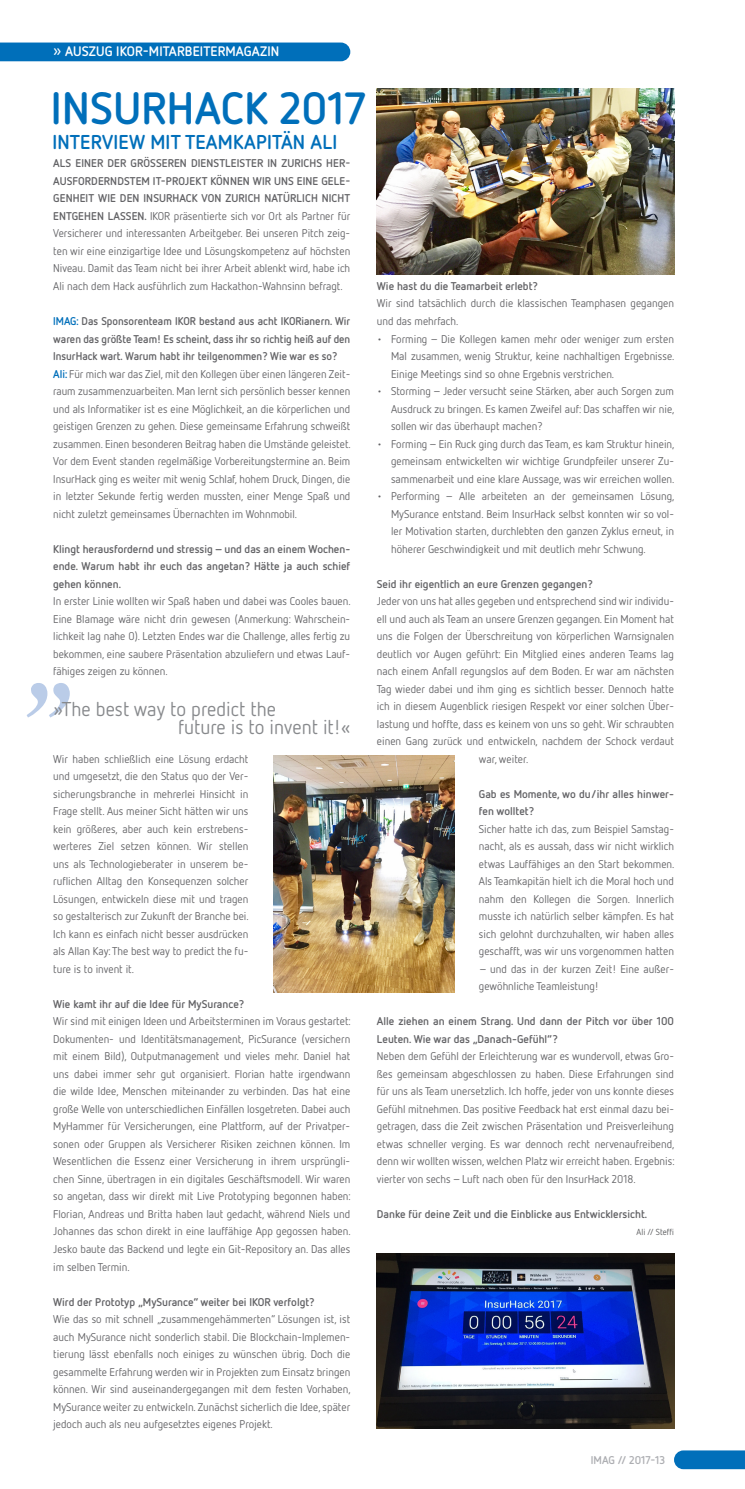
<style>
.page{position:relative;width:745px;height:1489px;background:#fff}
.page>*{position:absolute;margin:0;border:0;box-sizing:border-box;transform-origin:0 0}
.t1{font:700 45px "Netto OT";letter-spacing:.01em;color:#006fba}
.t2{font:20px "Netto OT";color:#87898c}
.t3{font:700 20px "Netto OT";letter-spacing:.01em;color:#006fba}
.t4{font:700 13.75px "Netto OT";letter-spacing:.01em;color:#fff}
.t5{font:11.25px/17.5px "Netto OT";color:#636366;text-align:justify}
.t6{font:700 11.25px/17.5px "Netto OT";color:#636366;text-align:justify}
.t7{font:700 11.25px "Netto OT";color:#adaeb2}
.t8{font:8.75px "Netto OT";color:#57585a}
.s1{font-weight:400;font-size:17.5px}
.s2{font-weight:700}
.s3{color:#006fba}
.s4{font-weight:700;color:#006fba}
</style>
<div class="page">
<div style="left:0;top:43px;width:350px;height:18px;background:#006fba"></div>
<svg style="left:674px;top:1450px;width:70px;height:18px"></svg>
<img style="left:376px;top:1253px;width:297px;height:174px">
<img style="left:273px;top:755px;width:181px;height:237px">
<img style="left:376px;top:89px;width:297px;height:185px">
<svg style="left:27px;top:683px;width:43px;height:34px"></svg>
<p class="t4" style="left:53px;top:43px;width:227px"><span class="s1">»</span> AUSZUG IKOR-MITARBEITERMAGAZIN</p>
<p class="t1" style="left:51px;top:79px;width:317px">INSURHACK 2017</p>
<p class="t3" style="left:52px;top:129px;width:286px">INTERVIEW MIT TEAMKAPITÄN ALI</p>
<p class="t5" style="left:53px;top:154px;width:298px"><span class="s2">ALS EINER DER GRÖSSEREN DIENSTLEISTER IN ZURICHS HER-AUSFORDERNDSTEM IT-PROJEKT KÖNNEN WIR UNS EINE GELE-GENHEIT WIE DEN INSURHACK VON ZURICH NATÜRLICH NICHT ENTGEHEN LASSEN.</span> IKOR präsentierte sich vor Ort als Partner für Versicherer und interessanten Arbeitgeber. Bei unseren Pitch zeig&shy;ten wir eine einzigartige Idee und Lösungskompetenz auf höchsten Niveau. Damit das Team nicht bei ihrer Arbeit ablenkt wird, habe ich Ali nach dem Hack ausführlich zum Hackathon-Wahnsinn befragt.</p>
<p class="t6" style="left:53px;top:312px;width:298px"><span class="s3">IMAG:</span> Das Sponsorenteam IKOR bestand aus acht IKORianern. Wir waren das größte Team! Es scheint, dass ihr so richtig heiß auf den InsurHack wart. Warum habt ihr teilgenommen? Wie war es so?</p>
<p class="t5" style="left:53px;top:364px;width:299px"><span class="s4">Ali:</span> Für mich war das Ziel, mit den Kollegen über einen längeren Zeit&shy;raum zusammenzuarbeiten. Man lernt sich persönlich besser kennen und als Informatiker ist es eine Möglichkeit, an die körperlichen und geistigen Grenzen zu gehen. Diese gemeinsame Erfahrung schweißt zusammen. Einen besonderen Beitrag haben die Umstände geleistet.<br>Vor dem Event standen regelmäßige Vorbereitungstermine an. Beim InsurHack ging es weiter mit wenig Schlaf, hohem Druck, Dingen, die in letzter Sekunde fertig werden mussten, einer Menge Spaß und nicht zuletzt gemeinsames Übernachten im Wohnmobil.</p>
<p class="t6" style="left:53px;top:539px;width:298px">Klingt herausfordernd und stressig – und das an einem Wochen&shy;ende. Warum habt ihr euch das angetan? Hätte ja auch schief gehen können.</p>
<p class="t5" style="left:53px;top:592px;width:299px">In erster Linie wollten wir Spaß haben und dabei was Cooles bauen.<br>Eine Blamage wäre nicht drin gewesen (Anmerkung: Wahrschein&shy;lichkeit lag nahe 0). Letzten Endes war die Challenge, alles fertig zu bekommen, eine saubere Präsentation abzuliefern und etwas Lauf&shy;fähiges zeigen zu können.</p>
<p class="t2" style="left:54px;top:697px;width:224px">»The best way to predict the</p>
<p class="t2" style="left:178px;top:714px;width:174px">future is to invent it!«</p>
<p class="t5" style="left:53px;top:749px;width:197px">Wir haben schließlich eine Lösung erdacht und umgesetzt, die den Status quo der Ver&shy;sicherungsbranche in mehrerlei Hinsicht in Frage stellt. Aus meiner Sicht hätten wir uns kein größeres, aber auch kein erstrebens&shy;werteres Ziel setzen können. Wir stellen uns als Technologieberater in unserem be&shy;ruflichen Alltag den Konsequenzen solcher Lösungen, entwickeln diese mit und tragen so gestalterisch zur Zukunft der Branche bei.<br>Ich kann es einfach nicht besser ausdrücken als Allan Kay: The best way to predict the fu&shy;ture is to invent it.</p>
<p class="t6" style="left:53px;top:994px;width:192px">Wie kamt ihr auf die Idee für MySurance?</p>
<p class="t5" style="left:53px;top:1012px;width:299px">Wir sind mit einigen Ideen und Arbeitsterminen im Voraus gestartet:<br>Dokumenten- und Identitätsmanagement, PicSurance (versichern mit einem Bild), Outputmanagement und vieles mehr. Daniel hat uns dabei immer sehr gut organisiert. Florian hatte irgendwann die wilde Idee, Menschen miteinander zu verbinden. Das hat eine große Welle von unterschiedlichen Einfällen losgetreten. Dabei auch MyHammer für Versicherungen, eine Plattform, auf der Privatper&shy;sonen oder Gruppen als Versicherer Risiken zeichnen können. Im Wesentlichen die Essenz einer Versicherung in ihrem ursprüngli&shy;chen Sinne, übertragen in ein digitales Geschäftsmodell. Wir waren so angetan, dass wir direkt mit Live Prototyping begonnen haben:<br>Florian, Andreas und Britta haben laut gedacht, während Niels und Johannes das schon direkt in eine lauffähige App gegossen haben.<br>Jesko baute das Backend und legte ein Git-Repository an. Das alles im selben Termin.</p>
<p class="t6" style="left:53px;top:1292px;width:263px">Wird der Prototyp „MySurance“ weiter bei IKOR verfolgt?</p>
<p class="t5" style="left:53px;top:1309px;width:299px">Wie das so mit schnell „zusammengehämmerten“ Lösungen ist, ist auch MySurance nicht sonderlich stabil. Die Blockchain-Implemen&shy;tierung lässt ebenfalls noch einiges zu wünschen übrig. Doch die gesammelte Erfahrung werden wir in Projekten zum Einsatz bringen können. Wir sind auseinandergegangen mit dem festen Vorhaben, MySurance weiter zu entwickeln. Zunächst sicherlich die Idee, später jedoch auch als neu aufgesetztes eigenes Projekt.</p>
<p class="t6" style="left:376px;top:277px;width:162px">Wie hast du die Teamarbeit erlebt?</p>
<p class="t5" style="left:376px;top:294px;width:298px">Wir sind tatsächlich durch die klassischen Teamphasen gegangen und das mehrfach.</p>
<p class="t5" style="left:391px;top:329px;width:285px;text-indent:-14px">• Forming – Die Kollegen kamen mehr oder weniger zum ersten Mal zusammen, wenig Struktur, keine nachhaltigen Ergebnisse.<br>Einige Meetings sind so ohne Ergebnis verstrichen.</p>
<p class="t5" style="left:391px;top:382px;width:285px;text-indent:-14px">• Storming – Jeder versucht seine Stärken, aber auch Sorgen zum Ausdruck zu bringen. Es kamen Zweifel auf: Das schaffen wir nie, sollen wir das überhaupt machen?</p>
<p class="t5" style="left:391px;top:434px;width:285px;text-indent:-14px">• Forming – Ein Ruck ging durch das Team, es kam Struktur hinein, gemeinsam entwickelten wir wichtige Grundpfeiler unserer Zu&shy;sammenarbeit und eine klare Aussage, was wir erreichen wollen.</p>
<p class="t5" style="left:391px;top:487px;width:285px;text-indent:-14px">• Performing – Alle arbeiteten an der gemeinsamen Lösung, MySurance entstand. Beim InsurHack selbst konnten wir so vol&shy;ler Motivation starten, durchlebten den ganzen Zyklus erneut, in höherer Geschwindigkeit und mit deutlich mehr Schwung.</p>
<p class="t6" style="left:376px;top:574px;width:217px">Seid ihr eigentlich an eure Grenzen gegangen?</p>
<p class="t5" style="left:376px;top:592px;width:298px">Jeder von uns hat alles gegeben und entsprechend sind wir individu-</p>
<p class="t5" style="left:376px;top:609px;width:298px">ell und auch als Team an unsere Grenzen gegangen. Ein Moment hat</p>
<p class="t5" style="left:376px;top:627px;width:298px">uns die Folgen der Überschreitung von körperlichen Warnsignalen</p>
<p class="t5" style="left:376px;top:644px;width:298px">deutlich vor Augen geführt: Ein Mitglied eines anderen Teams lag</p>
<p class="t5" style="left:376px;top:662px;width:298px">nach einem Anfall regungslos auf dem Boden. Er war am nächsten</p>
<p class="t5" style="left:376px;top:679px;width:298px">Tag wieder dabei und ihm ging es sichtlich besser. Dennoch hatte</p>
<p class="t5" style="left:376px;top:697px;width:298px">ich in diesem Augenblick riesigen Respekt vor einer solchen Über-</p>
<p class="t5" style="left:376px;top:714px;width:298px">lastung und hoffte, dass es keinem von uns so geht. Wir schraubten</p>
<p class="t5" style="left:376px;top:732px;width:298px">einen Gang zurück und entwickeln, nachdem der Schock verdaut</p>
<p class="t5" style="left:478px;top:749px;width:51px">war, weiter.</p>
<p class="t6" style="left:478px;top:784px;width:196px">Gab es Momente, wo du/ihr alles hinwer&shy;fen wolltet?</p>
<p class="t5" style="left:478px;top:819px;width:197px">Sicher hatte ich das, zum Beispiel Samstag&shy;nacht, als es aussah, dass wir nicht wirklich etwas Lauffähiges an den Start bekommen.<br>Als Teamkapitän hielt ich die Moral hoch und nahm den Kollegen die Sorgen. Innerlich musste ich natürlich selber kämpfen. Es hat sich gelohnt durchzuhalten, wir haben alles geschafft, was wir uns vorgenommen hatten</p>
<p class="t5" style="left:478px;top:959px;width:196px">– und das in der kurzen Zeit! Eine außer&shy;gewöhnliche Teamleistung!</p>
<p class="t6" style="left:376px;top:1012px;width:298px">Alle ziehen an einem Strang. Und dann der Pitch vor über 100<br>Leuten. Wie war das „Danach-Gefühl“?</p>
<p class="t5" style="left:376px;top:1047px;width:299px">Neben dem Gefühl der Erleichterung war es wundervoll, etwas Gro&shy;ßes gemeinsam abgeschlossen zu haben. Diese Erfahrungen sind für uns als Team unersetzlich. Ich hoffe, jeder von uns konnte dieses Gefühl mitnehmen. Das positive Feedback hat erst einmal dazu bei&shy;getragen, dass die Zeit zwischen Präsentation und Preisverleihung etwas schneller verging. Es war dennoch recht nervenaufreibend, denn wir wollten wissen, welchen Platz wir erreicht haben. Ergebnis: vierter von sechs – Luft nach oben für den InsurHack 2018.</p>
<p class="t6" style="left:376px;top:1204px;width:271px">Danke für deine Zeit und die Einblicke aus Entwicklersicht.</p>
<p class="t8" style="left:636px;top:1226px;width:39px">Ali // Steffi</p>
<p class="t7" style="left:590px;top:1452px;width:76px">IMAG // 2017-13</p>
</div>
